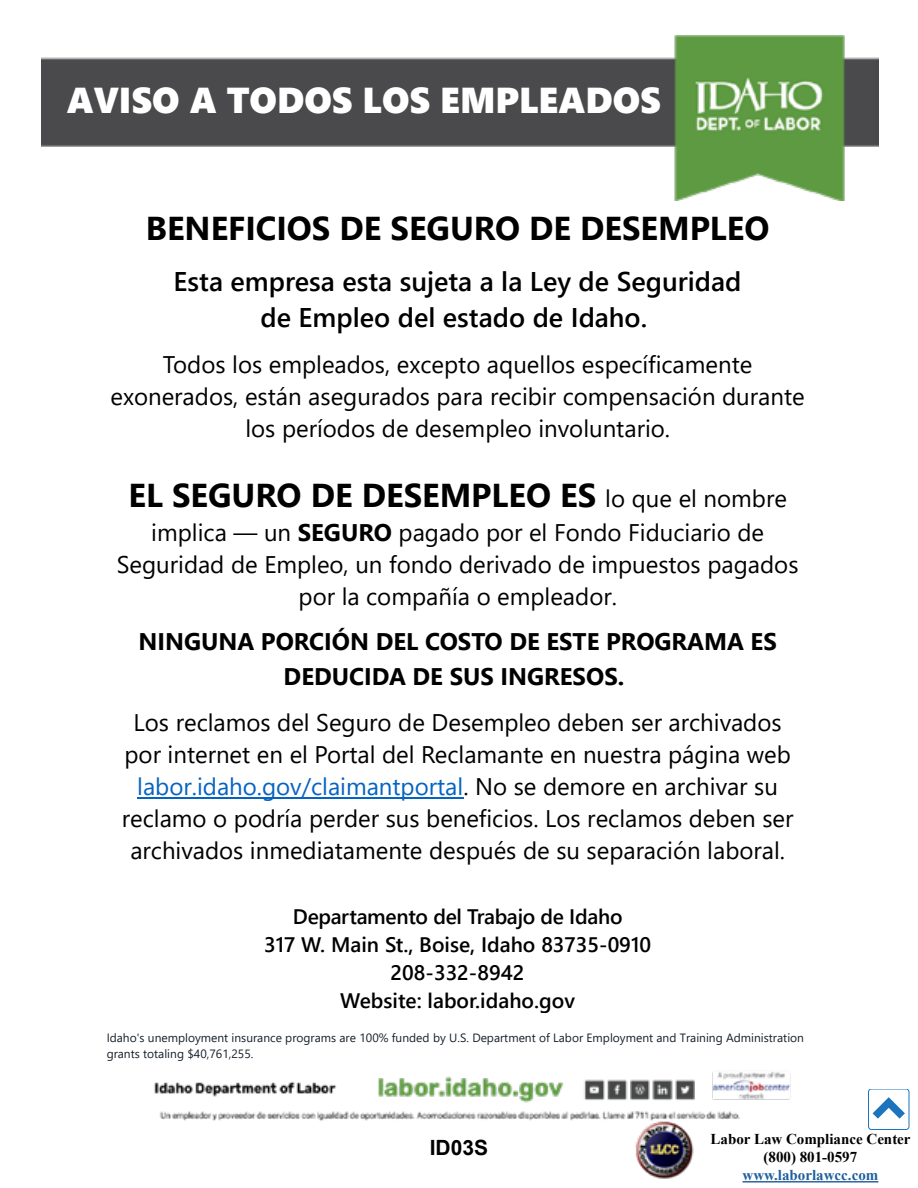
<style>
.page{position:relative;width:918px;height:1188px;background:#fff}
.page>*{position:absolute;margin:0;border:0;box-sizing:border-box;transform-origin:0 0}
.t1{font:36px "Segoe UI Black";color:#fff}
.t2{font:700 33px "Segoe UI";color:#000}
.t3{font:600 27px/35.8px "Segoe UI";color:#000;text-align:center}
.t4{font:24px/32px "Segoe UI";color:#000;text-align:center}
.t5{font:700 24px/35.2px "Segoe UI";color:#000;text-align:center}
.t6{font:600 21px/27.9px "Segoe UI";color:#000;text-align:center}
.t7{font:700 21px "Arial";color:#000}
.t8{font:700 15px/18px "Times New Roman";color:#000;text-align:center}
.t9{font:700 15px "Times New Roman";color:#215e9e}
.t10{font:12px/16px "Segoe UI";color:#16202b}
.t11{font:10.5px "Franklin Gothic";color:#000}
.s1{font-weight:400;font-size:24px}
.s2{font-weight:700}
.s3{color:#0563c1}
</style>
<div class="page">
<img style="left:41px;top:36px;width:837px;height:165px">
<img style="left:154px;top:1072px;width:637px;height:49px">
<hr style="left:137px;top:797px;width:326px;height:2px;background:#0563c1">
<hr style="left:743px;top:1181px;width:135px;height:2px;background:#215e9e">
<img style="left:625px;top:1111px;width:77px;height:68px">
<div style="left:869px;top:1089px;width:40px;height:41px;border:1px solid #1c75bc;border-radius:3px"></div>
<svg style="left:869px;top:1092px;width:41px;height:35px"></svg>
<h1 class="t1" style="left:67px;top:75px;width:596px">AVISO A TODOS LOS EMPLEADOS</h1>
<h2 class="t2" style="left:146px;top:197px;width:625px">BENEFICIOS DE SEGURO DE DESEMPLEO</h2>
<p class="t3" style="left:174px;top:261px;width:569px">Esta empresa esta sujeta a la Ley de Seguridad de Empleo del estado de Idaho.</p>
<p class="t4" style="left:111px;top:347px;width:696px">Todos los empleados, excepto aquellos específicamente exonerados, están asegurados para recibir compensación durante los períodos de desempleo involuntario.</p>
<h2 class="t2" style="left:128px;top:464px;width:660px">EL SEGURO DE DESEMPLEO ES <span class="s1">lo que el nombre</span></h2>
<p class="t4" style="left:117px;top:514px;width:683px">implica — un <span class="s2">SEGURO</span> pagado por el Fondo Fiduciario de<br>Seguridad de Empleo, un fondo derivado de impuestos pagados por la compañía o empleador.</p>
<p class="t5" style="left:139px;top:622px;width:640px">NINGUNA PORCIÓN DEL COSTO DE ESTE PROGRAMA ES<br>DEDUCIDA DE SUS INGRESOS.</p>
<p class="t4" style="left:122px;top:705px;width:673px">Los reclamos del Seguro de Desempleo deben ser archivados por internet en el Portal del Reclamante en nuestra página web <span class="s3">labor.idaho.gov/claimantportal</span>. No se demore en archivar su reclamo o podría perder sus beneficios. Los reclamos deben ser archivados inmediatamente después de su separación laboral.</p>
<p class="t6" style="left:264px;top:901px;width:388px">Departamento del Trabajo de Idaho<br>317 W. Main St., Boise, Idaho 83735-0910<br>208-332-8942<br>Website: labor.idaho.gov</p>
<p class="t10" style="left:107px;top:1028px;width:699px">Idaho's unemployment insurance programs are 100% funded by U.S. Department of Labor Employment and Training Administration grants totaling $40,761,255.</p>
<p class="t7" style="left:430px;top:1133px;width:60px">ID03S</p>
<p class="t8" style="left:711px;top:1130px;width:202px">Labor Law Compliance Center (800) 801-0597</p>
<p class="t9" style="left:743px;top:1164px;width:137px">www.laborlawcc.com</p>
<p class="t11" style="left:444px;top:1152px;width:37px">7/2023</p>
</div>
